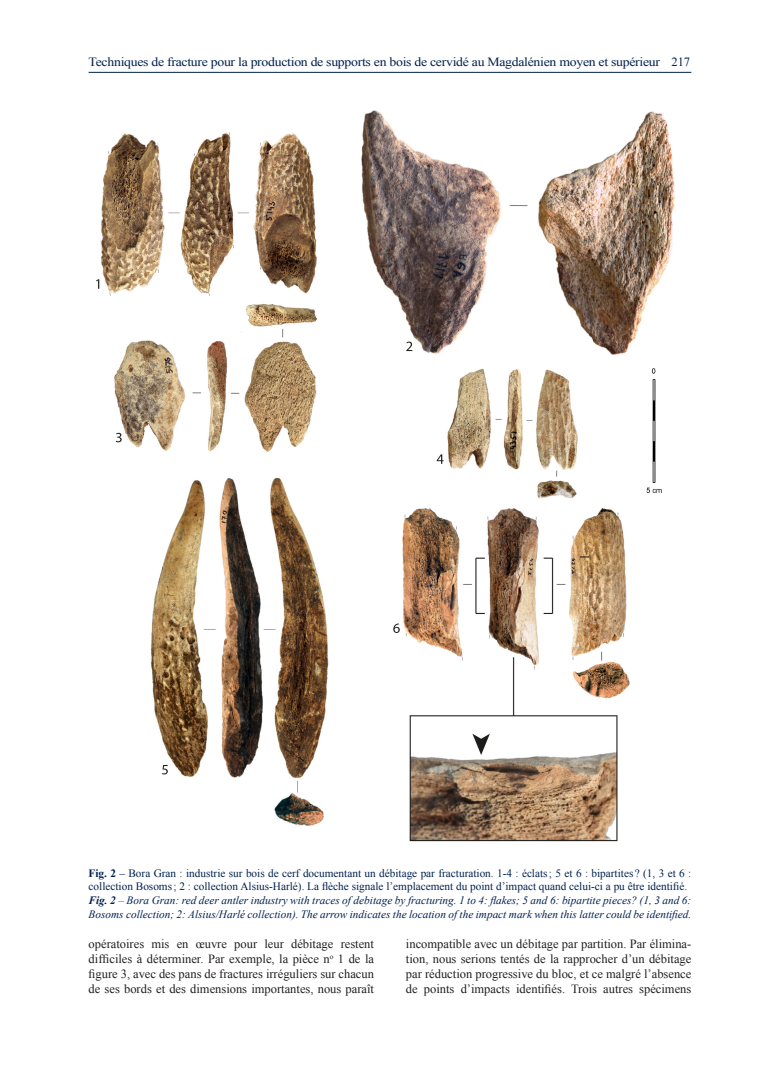
<style>
.page{position:relative;width:780px;height:1088px;background:#fff}
.page>*{position:absolute;margin:0;border:0;box-sizing:border-box;transform-origin:0 0}
.t1{font:12.5px/15px "Times New Roman";color:#231f20;text-align:justify}
.t2{font:12.5px "Times New Roman";letter-spacing:-.02em;color:#00214f;scale:1.1 1}
.Figures{font:italic 11.25px/13.8px "Times New Roman";color:#00214f}
.Figures-2{font:11.25px/13.8px "Times New Roman";color:#00214f}
.s1{font-weight:700}
</style>
<div class="page">
<hr style="left:89px;top:72px;width:602px;height:1px;background:#00214f">
<img style="left:96px;top:110px;width:579px;height:732px">
<p class="t2" style="left:89px;top:53px;width:548px">Techniques de fracture pour la production de supports en bois de cervidé au Magdalénien moyen et supérieur 217</p>
<p class="Figures-2" style="left:89px;top:866px;width:604px"><span class="s1">Fig. 2</span> – Bora Gran : industrie sur bois de cerf documentant un débitage par fracturation. 1-4 : éclats; 5 et 6 : bipartites ? (1, 3 et 6 : collection Bosoms; 2 : collection Alsius-Harlé). La flèche signale l’emplacement du point d’impact quand celui-ci a pu être identifié.</p>
<p class="Figures" style="left:89px;top:893px;width:604px"><span class="s1">Fig. 2</span> – Bora Gran: red deer antler industry with traces of debitage by fracturing. 1 to 4: flakes; 5 and 6: bipartite pieces? (1, 3 and 6:<br>Bosoms collection; 2: Alsius/Harlé collection). The arrow indicates the location of the impact mark when this latter could be identified.</p>
<p class="t1" style="left:89px;top:936px;width:287px">opératoires mis en œuvre pour leur débitage restent difficiles à déterminer. Par exemple, la pièce n<sup>o</sup> 1 de la figure 3, avec des pans de fractures irréguliers sur chacun de ses bords et des dimensions importantes, nous paraît</p>
<p class="t1" style="left:406px;top:936px;width:287px">incompatible avec un débitage par partition. Par élimina&shy;tion, nous serions tentés de la rapprocher d’un débitage par réduction progressive du bloc, et ce malgré l’absence de points d’impacts identifiés. Trois autres spécimens</p>
</div>
